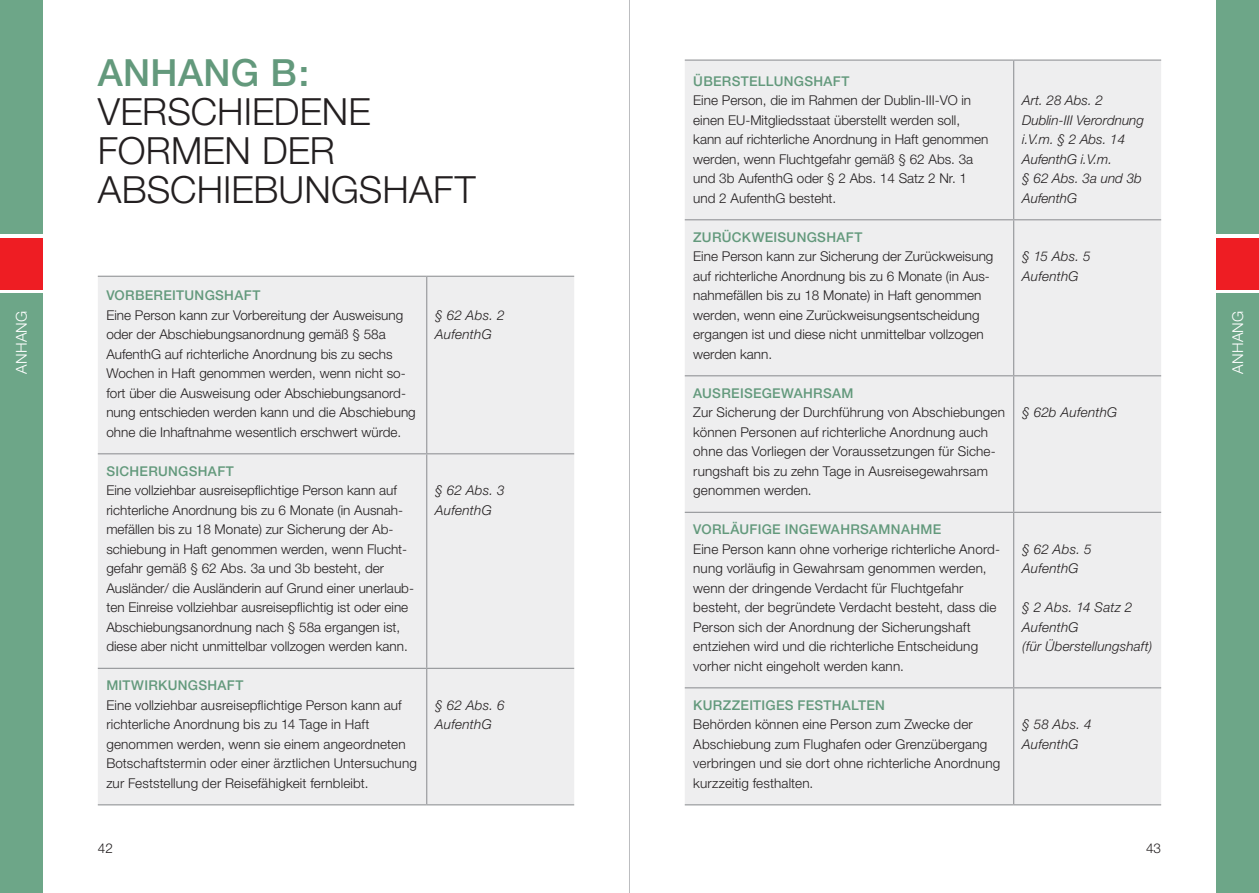
<style>
.page{position:relative;width:1259px;height:893px;background:#fff}
.page>*{position:absolute;margin:0;border:0;box-sizing:border-box;transform-origin:0 0}
.t1{font:300 37.5px/39px "Helvetica Neue";letter-spacing:.005em;color:#231f20}
.t2{font:500 37.5px "Helvetica Neue";letter-spacing:.01em;color:#63997c}
.t3{font:300 15px "Helvetica Neue";letter-spacing:.03em;color:#fff}
.t4{font:300 13.5px/19.5px "Helvetica Neue";color:#231f20}
.t5{font:italic 300 13.5px/19.5px "Helvetica Neue";letter-spacing:.01em;color:#231f20}
.t6{font:500 13.5px "Helvetica Neue";letter-spacing:.02em;color:#63997c}
</style>
<div class="page">
<div style="left:0;top:0;width:43px;height:234px;background:#6da688"></div>
<div style="left:0;top:293px;width:43px;height:600px;background:#6da688"></div>
<div style="left:0;top:238px;width:43px;height:51px;background:#ee1d23"></div>
<div style="left:1216px;top:0;width:43px;height:234px;background:#6da688"></div>
<div style="left:1216px;top:293px;width:43px;height:600px;background:#6da688"></div>
<div style="left:1216px;top:238px;width:43px;height:51px;background:#ee1d23"></div>
<div style="left:98px;top:277px;width:476px;height:527px;background:#eeeeef"></div>
<hr style="left:98px;top:276px;width:329px;height:1px;background:#939598">
<hr style="left:427px;top:276px;width:147px;height:1px;background:#939598">
<hr style="left:98px;top:453px;width:329px;height:1px;background:#939598">
<hr style="left:427px;top:453px;width:147px;height:1px;background:#939598">
<hr style="left:98px;top:668px;width:329px;height:1px;background:#939598">
<hr style="left:427px;top:668px;width:147px;height:1px;background:#939598">
<hr style="left:98px;top:804px;width:329px;height:1px;background:#939598">
<hr style="left:427px;top:804px;width:147px;height:1px;background:#939598">
<hr style="left:426px;top:277px;width:1px;height:176px;background:#939598">
<hr style="left:426px;top:454px;width:1px;height:214px;background:#939598">
<hr style="left:426px;top:669px;width:1px;height:135px;background:#939598">
<div style="left:685px;top:61px;width:476px;height:743px;background:#eeeeef"></div>
<hr style="left:685px;top:60px;width:328px;height:1px;background:#939598">
<hr style="left:1013px;top:60px;width:148px;height:1px;background:#939598">
<hr style="left:685px;top:219px;width:328px;height:1px;background:#939598">
<hr style="left:1013px;top:219px;width:148px;height:1px;background:#939598">
<hr style="left:685px;top:375px;width:328px;height:1px;background:#939598">
<hr style="left:1013px;top:375px;width:148px;height:1px;background:#939598">
<hr style="left:685px;top:512px;width:328px;height:1px;background:#939598">
<hr style="left:1013px;top:512px;width:148px;height:1px;background:#939598">
<hr style="left:685px;top:687px;width:328px;height:1px;background:#939598">
<hr style="left:1013px;top:687px;width:148px;height:1px;background:#939598">
<hr style="left:685px;top:804px;width:328px;height:1px;background:#939598">
<hr style="left:1013px;top:804px;width:148px;height:1px;background:#939598">
<hr style="left:1013px;top:61px;width:1px;height:158px;background:#939598">
<hr style="left:1013px;top:220px;width:1px;height:155px;background:#939598">
<hr style="left:1013px;top:376px;width:1px;height:136px;background:#939598">
<hr style="left:1013px;top:513px;width:1px;height:174px;background:#939598">
<hr style="left:1013px;top:688px;width:1px;height:116px;background:#939598">
<hr style="left:629px;top:0;width:1px;height:893px;background:#bcbdc0">
<h1 class="t2" style="left:98px;top:50px;width:213px">ANHANG B:</h1>
<h1 class="t1" style="left:98px;top:91px;width:154px">Versc hiede</h1>
<p class="t6" style="left:693px;top:73px;width:158px">ÜBERSTELL UNGSHAFT</p>
<p class="t4" style="left:693px;top:90px;width:297px">Eine Person, die im Rahmen der Dublin-III-VO in einen EU-Mitgliedsstaat überstellt werden soll, kann auf richterliche Anordnung in Haft genommen werden, wenn Fluchtgefahr gemäß § 62 Abs. 3a und 3b AufenthG oder § 2 Abs. 14 Satz 2 Nr. 1 und 2 AufenthG besteht.</p>
<p class="t5" style="left:1022px;top:90px;width:123px">Art. 28 Abs. 2<br>Dublin-III Verordnung i.V.m. § 2 Abs. 14<br>AufenthG i.V.m.<br>§ 62 Abs. 3a und 3b<br>AufenthG</p>
<p class="t6" style="left:693px;top:229px;width:171px">ZURÜCKWEISUNGSHAFT</p>
<p class="t4" style="left:693px;top:246px;width:302px">Eine Person kann zur Sicherung der Zurückweisung auf richterliche Anordnung bis zu 6 Monate (in Aus&shy;nahmefällen bis zu 18 Monate) in Haft genommen werden, wenn eine Zurückweisungsentscheidung ergangen ist und diese nicht unmittelbar vollzogen werden kann.</p>
<p class="t5" style="left:1022px;top:246px;width:70px">§ 15 Abs. 5<br>AufenthG</p>
<p class="t6" style="left:693px;top:385px;width:162px">AUSREISEGEWA HRSAM</p>
<p class="t4" style="left:693px;top:402px;width:313px">Zur Sicherung der Durchführung von Abschiebungen können Personen auf richterliche Anordnung auch ohne das Vorliegen der Voraussetzungen für Siche&shy;rungshaft bis zu zehn Tage in Ausreisegewahrsam genommen werden.</p>
<p class="t5" style="left:1022px;top:402px;width:96px">§ 62b AufenthG</p>
<p class="t6" style="left:693px;top:521px;width:249px">VORLÄUFIGE INGEWA HRSAMNAHME</p>
<p class="t4" style="left:693px;top:539px;width:308px">Eine Person kann ohne vorherige richterliche Anord&shy;nung vorläufig in Gewahrsam genommen werden, wenn der dringende Verdacht für Fluchtgefahr besteht, der begründete Verdacht besteht, dass die Person sich der Anordnung der Sicherungshaft entziehen wird und die richterliche Entscheidung vorher nicht eingeholt werden kann.</p>
<p class="t5" style="left:1022px;top:539px;width:71px">§ 62 Abs. 5<br>AufenthG</p>
<h1 class="t1" style="left:98px;top:91px;width:271px;text-indent:224px">ne<br>Forme n de r<br>Absc</h1>
<h1 class="t1" style="left:197px;top:169px;width:35px">hiebu</h1>
<h1 class="t1" style="left:304px;top:169px;width:173px">ngs haft</h1>
<p class="t6" style="left:106px;top:287px;width:155px">VORBEREITUNGSHAFT</p>
<p class="t4" style="left:106px;top:305px;width:311px">Eine Person kann zur Vorbereitung der Ausweisung oder der Abschiebungsanordnung gemäß § 58a AufenthG auf richterliche Anordnung bis zu sechs Wochen in Haft genommen werden, wenn nicht so&shy;fort über die Ausweisung oder Abschiebungsanord&shy;nung entschieden werden kann und die Abschiebung ohne die Inhaftnahme wesentlich erschwert würde.</p>
<p class="t5" style="left:435px;top:305px;width:71px">§ 62 Abs. 2<br>AufenthG</p>
<p class="t6" style="left:106px;top:463px;width:129px">SICHERUNGSHAFT</p>
<p class="t4" style="left:106px;top:480px;width:309px">Eine vollziehbar ausreisepflichtige Person kann auf richterliche Anordnung bis zu 6 Monate (in Ausnah&shy;mefällen bis zu 18 Monate) zur Sicherung der Ab&shy;schiebung in Haft genommen werden, wenn Flucht&shy;gefahr gemäß § 62 Abs. 3a und 3b besteht, der Ausländer/ die Ausländerin auf Grund einer unerlaub&shy;ten Einreise vollziehbar ausreisepflichtig ist oder eine Abschiebungsanordnung nach § 58a ergangen ist, diese aber nicht unmittelbar vollzogen werden kann.</p>
<p class="t5" style="left:435px;top:480px;width:71px">§ 62 Abs. 3<br>AufenthG</p>
<p class="t6" style="left:106px;top:677px;width:139px">MITWIRKUNGSHAFT</p>
<p class="t4" style="left:106px;top:695px;width:312px">Eine vollziehbar ausreisepflichtige Person kann auf richterliche Anordnung bis zu 14 Tage in Haft genommen werden, wenn sie einem angeordneten Botschaftstermin oder einer ärztlichen Untersuchung zur Feststellung der Reisefähigkeit fernbleibt.</p>
<p class="t5" style="left:435px;top:695px;width:71px">§ 62 Abs. 6<br>AufenthG</p>
<p class="t3" style="left:12px;top:374px;width:63px;rotate:-90deg">Anhang</p>
<p class="t3" style="left:1228px;top:374px;width:63px;rotate:-90deg">Anhang</p>
<p class="t5" style="left:1022px;top:597px;width:132px">§ 2 Abs. 14 Satz 2<br>AufenthG<br>(für Überstellungshaft)</p>
<p class="t6" style="left:693px;top:697px;width:193px">KURZZ EITIGES FESTHAL TEN</p>
<p class="t4" style="left:693px;top:714px;width:308px">Behörden können eine Person zum Zwecke der Abschiebung zum Flughafen oder Grenzübergang verbringen und sie dort ohne richterliche Anordnung kurzzeitig festhalten.</p>
<p class="t5" style="left:1022px;top:714px;width:71px">§ 58 Abs. 4<br>AufenthG</p>
<p class="t4" style="left:98px;top:838px;width:17px">42</p>
<p class="t4" style="left:1146px;top:838px;width:17px">43</p>
</div>
